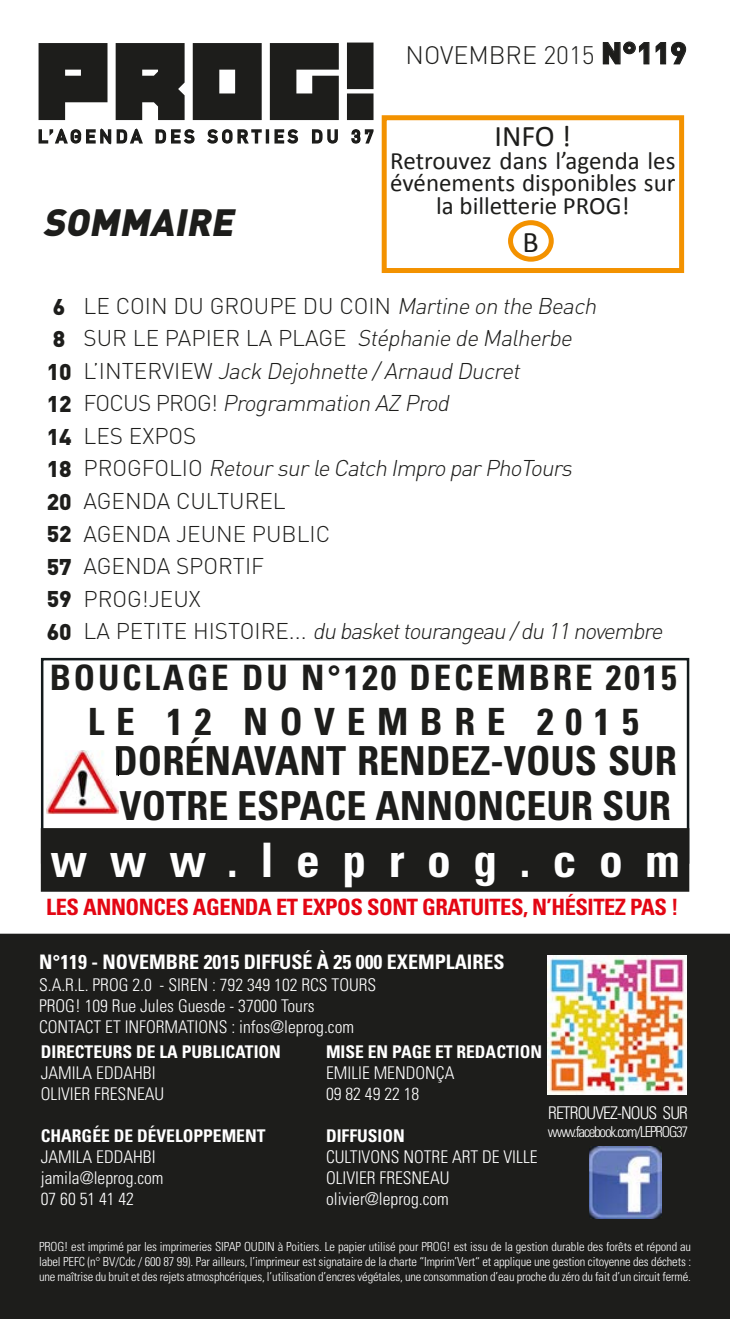
<style>
.page{position:relative;width:730px;height:1319px;background:#fff}
.page>*{position:absolute;margin:0;border:0;box-sizing:border-box;transform-origin:0 0}
.t1{font:700 condensed 47.5px "Univers";letter-spacing:.475em;color:#fff}
.t2{font:700 condensed 40px/45px "Univers";color:#1d1d1b}
.t3{font:700 condensed 37.5px "Univers";letter-spacing:.31em;color:#1d1d1b}
.t4{font:italic 900 37.5px "DIN";color:#1d1d1b}
.t5{font:700 condensed 35px "Univers";letter-spacing:.08em;color:#1d1d1b}
.t6{font:30px "Calibri";color:#1d1d1b}
.t7{font:25px/22.5px "Calibri";color:#1d1d1b;text-align:center}
.t8{font:300 25px "DIN";color:#1d1d1b}
.t9{font:300 22.5px/32.5px "DIN";color:#1d1d1b}
.t10{font:700 condensed 22.5px "Univers";letter-spacing:-.02em;color:#e30613}
.t11{font:900 22.5px/32.5px "DIN";color:#1d1d1b}
.t12{font:700 condensed 20px "Univers";color:#fff}
.t13{font:300 condensed 17.5px/21px "Univers";color:#fff}
.t14{font:700 condensed 17.5px "Univers";color:#fff}
.t15{font:300 condensed 17.5px "Univers";letter-spacing:-.05em;color:#fff}
.t16{font:300 condensed 15px "Univers";letter-spacing:-.08em;color:#fff}
.t17{font:300 condensed 12.5px/15px "Univers";letter-spacing:-.01em;color:#fff;text-align:justify}
.s1{font-weight:900;font-size:30px}
.s2{font-style:italic}
</style>
<div class="page">
<div style="left:0;top:933px;width:730px;height:385px;background:#1d1d1b"></div>
<img style="left:589px;top:1146px;width:72px;height:72px">
<img style="left:548px;top:954px;width:139px;height:139px">
<svg style="left:41px;top:657px;width:648px;height:171px"></svg>
<svg style="left:602px;top:41px;width:85px;height:24px"></svg>
<svg style="left:39px;top:43px;width:334px;height:77px"></svg>
<svg style="left:39px;top:128px;width:334px;height:17px"></svg>
<div style="left:41px;top:828px;width:648px;height:63px;background:#1d1d1b"></div>
<img style="left:46px;top:750px;width:73px;height:64px">
<img style="left:116px;top:750px;width:3px;height:25px">
<svg style="left:382px;top:115px;width:302px;height:158px"></svg>
<svg style="left:508px;top:220px;width:46px;height:42px"></svg>
<h3 class="t4" style="left:43px;top:197px;width:200px">SOMMAIRE</h3>
<h3 class="t8" style="left:406px;top:40px;width:283px">NOVEMBRE 2015 <span class="s1">N°119</span></h3>
<h3 class="t6" style="left:494px;top:117px;width:78px">INFO !</h3>
<h3 class="t7" style="left:390px;top:149px;width:287px">Retrouvez dans l’agenda les événements disponibles sur la billetterie PROG!</h3>
<h3 class="t6" style="left:522px;top:223px;width:18px">B</h3>
<h3 class="t11" style="left:47px;top:289px;width:27px">6<br>8<br>10<br>12<br>14<br>18<br>20<br>52<br>57<br>59<br>60</h3>
<p class="t9" style="left:84px;top:289px;width:585px">LE COIN DU GROUPE DU COIN <span class="s2">Martine on the Beach<br></span>S U R L E PA P I E R LA P LA G E <span class="s2">Stéphanie de Malherbe<br></span>L’ I N T E R V I E W <span class="s2">Jack Dejohnette /Arnaud Ducret<br></span>FO C U S P R O G ! <span class="s2">Programmation AZ Prod<br></span>LES EXPOS<br>P R O G F O L I O <span class="s2">Retoursurle Catch Impro parPhoTours<br></span>AGENDA CULTUREL<br>AGENDA JEUNE PUBLIC<br>AGENDA SPORTIF<br>PROG!JEUX<br>LA P E T I T E H I S T O I R E . . . <span class="s2">du baskettourangeau /du 11novembre</span></p>
<h3 class="t5" style="left:50px;top:656px;width:628px">BOUCLAGE DU N°120 DECEMBRE 2015</h3>
<h3 class="t3" style="left:88px;top:698px;width:552px">LE 12 NOVEMBRE 2015</h3>
<h2 class="t2" style="left:114px;top:738px;width:565px">DORÉNAVANT RENDEZ-VOUS SUR<br>VOTRE ESPACE ANNONCEUR SUR</h2>
<h1 class="t1" style="left:50px;top:830px;width:631px">www.leprog.com</h1>
<h3 class="t10" style="left:46px;top:893px;width:634px">LES ANNONCES AGENDA ET EXPOS SONT GRATUITES, N’HÉSITEZ PAS !</h3>
<h3 class="t12" style="left:39px;top:949px;width:467px">N°119 - NOVEMBRE 2015 DIFFUSÉ À 25 000 EXEMPLAIRES</h3>
<h3 class="t13" style="left:39px;top:973px;width:339px">S.A.R.L. PROG 2.0 - SIREN : 792 349 102 RCS TOURS<br>PROG! 109 Rue Jules Guesde - 37000 Tours<br>CONTACT ET INFORMATIONS : infos@leprog.com</h3>
<h3 class="t14" style="left:326px;top:1041px;width:217px">MISE EN PAGE ET REDACTION</h3>
<h3 class="t13" style="left:326px;top:1062px;width:130px">EMILIE MENDONÇA<br>09 82 49 22 18</h3>
<h3 class="t14" style="left:326px;top:1125px;width:80px">DIFFUSION</h3>
<h3 class="t13" style="left:326px;top:1146px;width:213px">CULTIVONS NOTRE ART DE VILLE<br>OLIVIER FRESNEAU olivier@leprog.com</h3>
<h3 class="t14" style="left:41px;top:1040px;width:242px">DIRECTEURS DE LA PUBLICATION</h3>
<h3 class="t13" style="left:41px;top:1062px;width:125px">JAMILA EDDAHBI<br>OLIVIER FRESNEAU</h3>
<h3 class="t14" style="left:41px;top:1124px;width:226px">CHARGÉE DE DÉVELOPPEMENT</h3>
<h3 class="t13" style="left:41px;top:1146px;width:124px">JAMILA EDDAHBI jamila@leprog.com<br>07 60 51 41 42</h3>
<p class="t17" style="left:39px;top:1238px;width:654px">PROG! est imprimé par les imprimeries SIPAP OUDIN à Poitiers. Le papier utilisé pour PROG! est issu de la gestion durable des forêts et répond au label PEFC (n° BV/Cdc / 600 87 99). Par ailleurs, l’imprimeur est signataire de la charte “Imprim’Vert“ et applique une gestion citoyenne des déchets : une maîtrise du bruit et des rejets atmosphcériques, l’utilisation d’encres végétales, une consommation d’eau proche du zéro du fait d’un circuit fermé.</p>
<h3 class="t15" style="left:548px;top:1102px;width:141px">RETROUVEZ-NOUS SUR</h3>
<p class="t16" style="left:548px;top:1122px;width:142px">www.facebook.com/LEPROG37</p>
</div>
